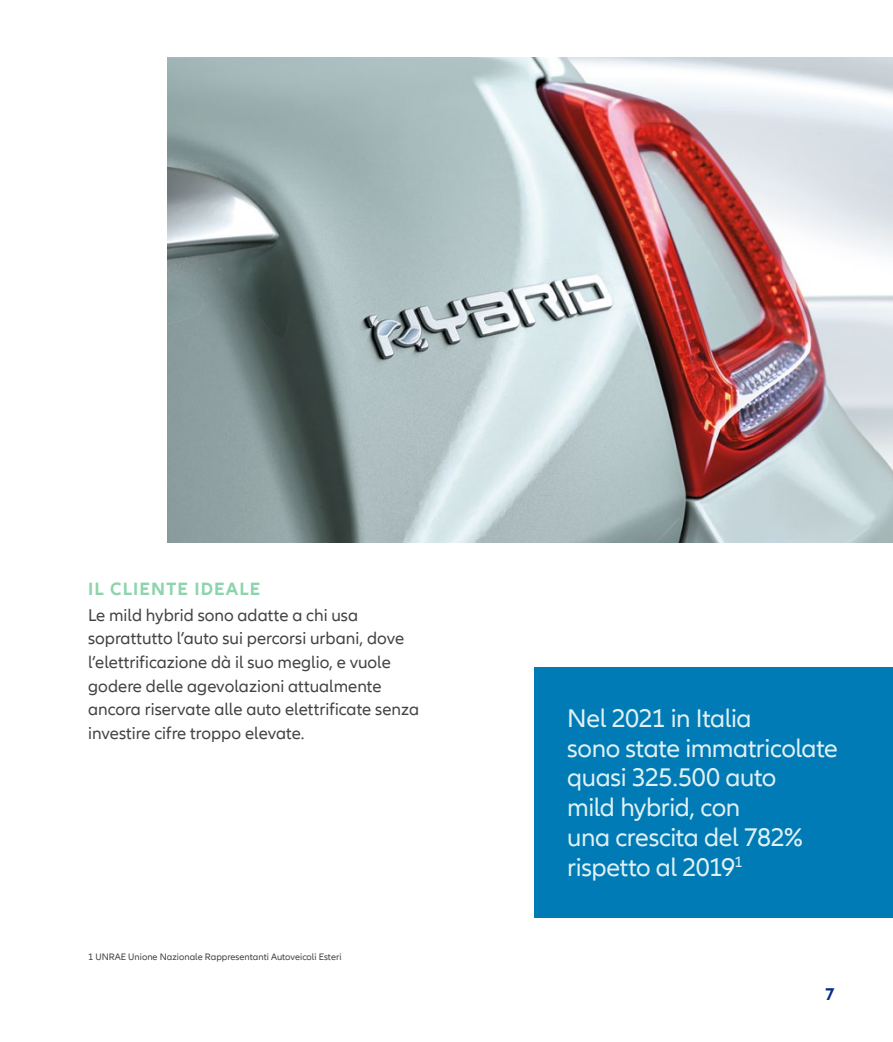
<style>
.page{position:relative;width:893px;height:1042px;background:#fff}
.page>*{position:absolute;margin:0;border:0;box-sizing:border-box;transform-origin:0 0}
.t1{font:26.25px/29.8px "Allianz Neo";letter-spacing:-.015em;color:#e0f1f5}
.t2{font:700 18.38px "Allianz Neo";letter-spacing:.06em;color:#8dd4ac}
.t3{font:17.5px/23.6px "Allianz Neo";color:#424241}
.t4{font:700 17.5px "Allianz Neo";color:#002f87}
.t5{font:9.62px "Allianz Neo";color:#424241}
</style>
<div class="page">
<img style="left:168px;top:57px;width:725px;height:485px">
<div style="left:535px;top:667px;width:358px;height:251px;background:#007bb5"></div>
<p class="t2" style="left:88px;top:578px;width:174px">IL CLIENTE IDEALE</p>
<p class="t3" style="left:88px;top:603px;width:332px">Le mild hybrid sono adatte a chi usa soprattutto l’auto sui percorsi urbani, dove l’elettrificazione dà il suo meglio, e vuole godere delle agevolazioni attualmente ancora riservate alle auto elettrificate senza investire cifre troppo elevate.</p>
<p class="t5" style="left:88px;top:951px;width:255px">1 UNRAE Unione Nazionale Rappresentanti Autoveicoli Esteri</p>
<h1 class="t1" style="left:567px;top:704px;width:272px">Nel 2021 in Italia<br>sono state immatricolate quasi 325.500 auto<br>mild hybrid, con<br>una crescita del 782% rispetto al 2019<sup>1</sup></h1>
<p class="t4" style="left:825px;top:984px;width:11px">7</p>
</div>
